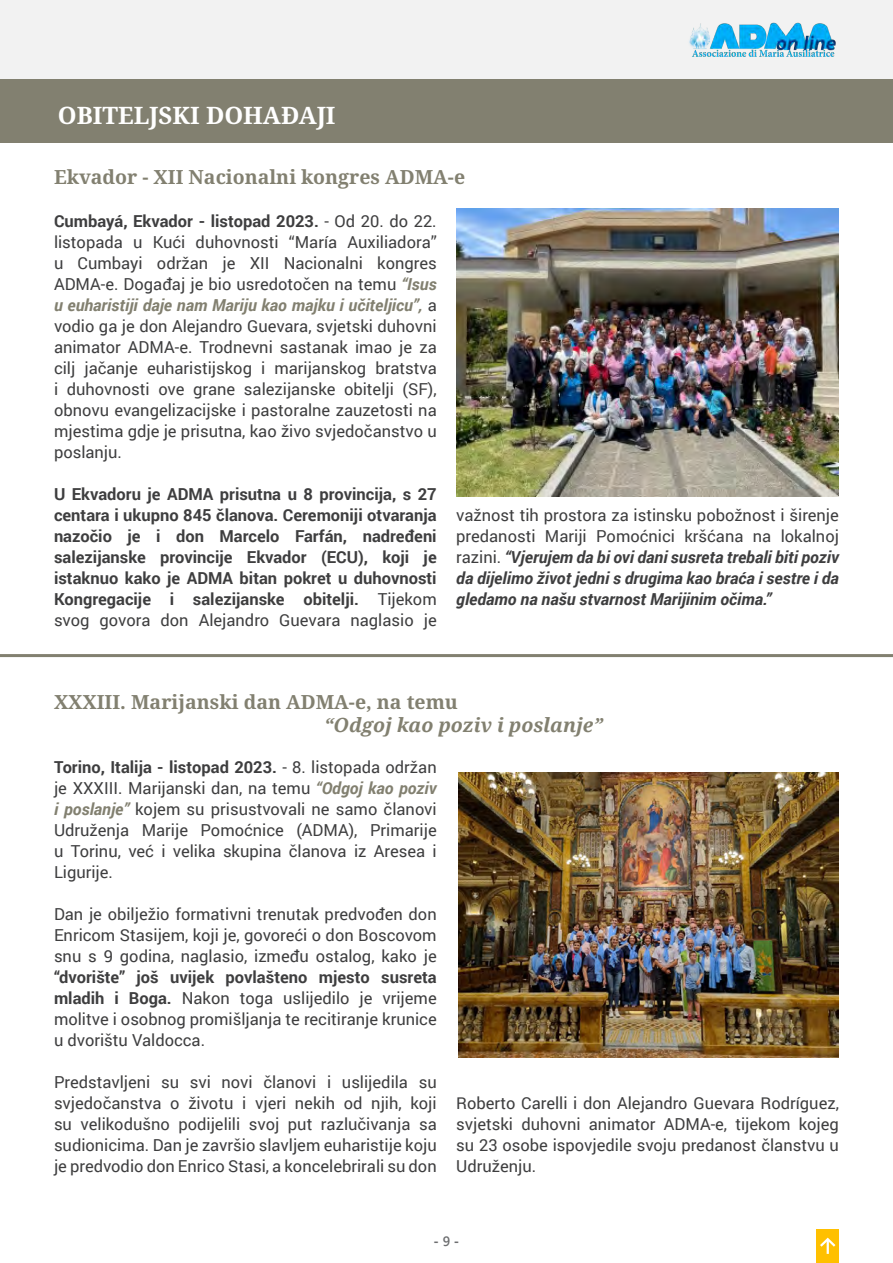
<style>
.page{position:relative;width:893px;height:1263px;background:#fff}
.page>*{position:absolute;margin:0;border:0;box-sizing:border-box;transform-origin:0 0}
.t1{font:700 24px "Noto Serif";color:#fff}
.t2{font:700 19.5px "Noto Serif";color:#828070}
.t3{font:italic 700 19.5px "Noto Serif";color:#828070}
.t4{font:16.5px/21px "Roboto";color:#3e3e3f;text-align:justify}
.t5{font:700 16.5px/21px "Roboto";color:#3e3e3f;text-align:justify}
.t6{font:italic 700 16.5px/21px "Roboto";color:#3e3e3f;text-align:justify}
.t7{font:700 13.5px "Segoe UI";color:#6d6e70}
.s1{font-weight:700}
.s2{font-weight:700;font-style:italic;color:#828070}
.s3{font-weight:400}
.s4{font-weight:400;font-style:normal}
.s5{font-weight:600}
</style>
<div class="page">
<div style="left:0;top:0;width:893px;height:80px;background:#f2f2f2"></div>
<img style="left:689px;top:22px;width:147px;height:35px">
<div style="left:816px;top:1229px;width:23px;height:34px;background:#ffc000"></div>
<svg style="left:820px;top:1237px;width:16px;height:17px"></svg>
<div style="left:0;top:80px;width:893px;height:62px;background:#828070"></div>
<img style="left:456px;top:209px;width:383px;height:287px">
<hr style="left:0;top:654px;width:893px;height:3px;background:#828070">
<img style="left:459px;top:773px;width:380px;height:285px">
<p class="t1" style="left:58px;top:98px;width:279px">OBITELJSKI DOHAĐAJI</p>
<p class="t2" style="left:54px;top:163px;width:413px">Ekvador - XII Nacionalni kongres ADMA-e</p>
<p class="t4" style="left:54px;top:210px;width:384px"><span class="s1">Cumbayá, Ekvador - listopad 2023.</span> - Od 20. do 22. listopada u Kući duhovnosti “María Auxiliadora” u Cumbayi održan je XII Nacionalni kongres ADMA-e. Događaj je bio usredotočen na temu <span class="s2">“Isus u euharistiji daje nam Mariju kao majku i učiteljicu”,</span> a vodio ga je don Alejandro Guevara, svjetski duhovni animator ADMA-e. Trodnevni sastanak imao je za cilj jačanje euharistijskog i marijanskog bratstva i duhovnosti ove grane salezijanske obitelji (SF), obnovu evangelizacijske i pastoralne zauzetosti na mjestima gdje je prisutna, kao živo svjedočanstvo u poslanju.</p>
<p class="t5" style="left:54px;top:483px;width:384px">U Ekvadoru je ADMA prisutna u 8 provincija, s 27 centara i ukupno 845 članova. Ceremoniji otvaranja nazočio je i don Marcelo Farfán, nadređeni salezijanske provincije Ekvador (ECU), koji je istaknuo kako je ADMA bitan pokret u duhovnosti Kongregacije i salezijanske obitelji. <span class="s3">Tijekom svog govora don Alejandro Guevara naglasio je</span></p>
<p class="t6" style="left:456px;top:503px;width:384px"><span class="s4">važnost tih prostora za istinsku pobožnost i širenje predanosti Mariji Pomoćnici kršćana na lokalnoj razini.</span> “Vjerujem da bi ovi dani susreta trebali biti poziv da dijelimo život jedni s drugima kao braća i sestre i da gledamo na našu stvarnost Marijinim očima.”</p>
<p class="t2" style="left:54px;top:689px;width:405px">XXXIII. Marijanski dan ADMA-e, na temu</p>
<p class="t3" style="left:324px;top:711px;width:280px">“Odgoj kao poziv i poslanje”</p>
<p class="t4" style="left:54px;top:756px;width:384px"><span class="s1">Torino, Italija - listopad 2023.</span> - 8. listopada održan je XXXIII. Marijanski dan, na temu <span class="s2">“Odgoj kao poziv i poslanje”</span> kojem su prisustvovali ne samo članovi Udruženja Marije Pomoćnice (ADMA), Primarije u Torinu, već i velika skupina članova iz Aresea i Ligurije.</p>
<p class="t4" style="left:54px;top:903px;width:384px">Dan je obilježio formativni trenutak predvođen don Enricom Stasijem, koji je, govoreći o don Boscovom snu s 9 godina, naglasio, između ostalog, kako je <span class="s1">“dvorište” još uvijek povlašteno mjesto susreta mladih i Boga.</span> Nakon toga uslijedilo je vrijeme molitve i osobnog promišljanja te recitiranje krunice u dvorištu Valdocca.</p>
<p class="t4" style="left:54px;top:1071px;width:384px">Predstavljeni su svi novi članovi i uslijedila su svjedočanstva o životu i vjeri nekih od njih, koji su velikodušno podijelili svoj put razlučivanja sa sudionicima. Dan je završio slavljem euharistije koju je predvodio don Enrico Stasi, a koncelebrirali su don</p>
<p class="t4" style="left:456px;top:1092px;width:384px">Roberto Carelli i don Alejandro Guevara Rodríguez, svjetski duhovni animator ADMA-e, tijekom kojeg su 23 osobe ispovjedile svoju predanost članstvu u Udruženju.</p>
<p class="t7" style="left:434px;top:1229px;width:27px">- <span class="s5">9</span> -</p>
</div>
